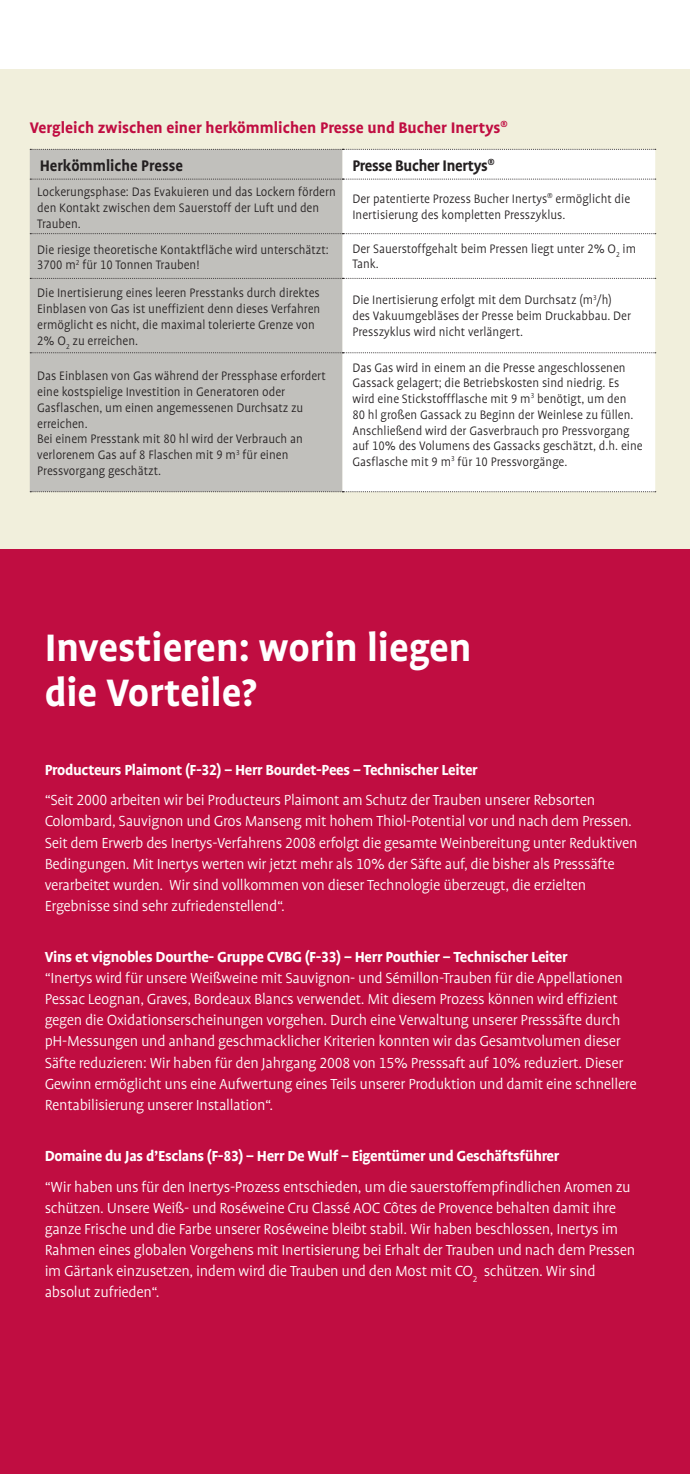
<style>
.page{position:relative;width:690px;height:1474px;background:#fff}
.page>*{position:absolute;margin:0;border:0;box-sizing:border-box;transform-origin:0 0}
.t1{font:700 43.75px/45.5px "Bucher Profile";color:#fff}
.t2{font:700 17.5px "Bucher Profile";color:#c00d41}
.t3{font:700 17.5px "Bucher Profile";letter-spacing:-.015em;color:#231f20;scale:.95 1}
.t4{font:300 16.62px/21px "Bucher Profile";letter-spacing:-.02em;color:#fff}
.t5{font:700 16.62px "Bucher Profile";letter-spacing:-.02em;color:#fff}
.t6{font:300 14px/15.8px "Bucher Profile";color:#231f20;scale:.95 1}
</style>
<div class="page">
<div style="left:0;top:69px;width:690px;height:1404px;background:#f1efdc"></div>
<div style="left:0;top:550px;width:690px;height:923px;background:#c00d41"></div>
<div style="left:30px;top:150px;width:312px;height:341px;background:#c1c0bc"></div>
<div style="left:342px;top:150px;width:313px;height:341px;background:#fff"></div>
<svg style="left:30px;top:149px;width:625px;height:1px"></svg>
<svg style="left:30px;top:179px;width:625px;height:1px"></svg>
<svg style="left:30px;top:233px;width:625px;height:1px"></svg>
<svg style="left:30px;top:278px;width:625px;height:1px"></svg>
<svg style="left:30px;top:352px;width:625px;height:1px"></svg>
<svg style="left:30px;top:491px;width:625px;height:1px"></svg>
<p class="t2" style="left:30px;top:118px;width:479px">Vergleich zwischen einer herkömmlichen Presse und Bucher Inertys<sup>®</sup></p>
<p class="t3" style="left:40px;top:157px;width:152px">Herkömmliche Presse</p>
<p class="t3" style="left:352px;top:157px;width:151px">Presse Bucher Inertys<sup>®</sup></p>
<p class="t6" style="left:37px;top:184px;width:316px">Lockerungsphase: Das Evakuieren und das Lockern fördern den Kontakt zwischen dem Sauerstoff der Luft und den<br>Trauben.</p>
<p class="t6" style="left:352px;top:191px;width:294px">Der patentierte Prozess Bucher Inertys<sup>®</sup> ermöglicht die<br>Inertisierung des kompletten Presszyklus.</p>
<p class="t6" style="left:37px;top:241px;width:308px">Die riesige theoretische Kontaktfläche wird unterschätzt:<br>3700 m<sup>2</sup> für 10 Tonnen Trauben!</p>
<p class="t6" style="left:352px;top:240px;width:300px">Der Sauerstoffgehalt beim Pressen liegt unter 2% O<sub>2</sub> im<br>Tank.</p>
<p class="t6" style="left:37px;top:285px;width:299px">Die Inertisierung eines leeren Presstanks durch direktes Einblasen von Gas ist uneffizient denn dieses Verfahren ermöglicht es nicht, die maximal tolerierte Grenze von 2% O<sub>2</sub> zu erreichen.</p>
<p class="t6" style="left:352px;top:292px;width:295px">Die Inertisierung erfolgt mit dem Durchsatz (m<sup>3</sup>/h) des Vakuumgebläses der Presse beim Druckabbau. Der<br>Presszyklus wird nicht verlängert.</p>
<p class="t6" style="left:37px;top:368px;width:305px">Das Einblasen von Gas während der Pressphase erfordert eine kostspielige Investition in Generatoren oder Gasflaschen, um einen angemessenen Durchsatz zu erreichen.<br>Bei einem Presstank mit 80 hl wird der Verbrauch an verlorenem Gas auf 8 Flaschen mit 9 m<sup>3</sup> für einen Pressvorgang geschätzt.</p>
<p class="t6" style="left:352px;top:359px;width:307px">Das Gas wird in einem an die Presse angeschlossenen Gassack gelagert; die Betriebskosten sind niedrig. Es wird eine Stickstoffflasche mit 9 m<sup>3</sup> benötigt, um den 80 hl großen Gassack zu Beginn der Weinlese zu füllen.<br>Anschließend wird der Gasverbrauch pro Pressvorgang auf 10% des Volumens des Gassacks geschätzt, d.h. eine Gasflasche mit 9 m<sup>3</sup> für 10 Pressvorgänge.</p>
<h1 class="t1" style="left:45px;top:625px;width:428px">Investieren: worin liegen die Vorteile?</h1>
<p class="t5" style="left:45px;top:761px;width:434px">Producteurs Plaimont (F-32) – Herr Bourdet-Pees – Technischer Leiter</p>
<p class="t4" style="left:45px;top:790px;width:594px">“Seit 2000 arbeiten wir bei Producteurs Plaimont am Schutz der Trauben unserer Rebsorten Colombard, Sauvignon und Gros Manseng mit hohem Thiol-Potential vor und nach dem Pressen.<br>Seit dem Erwerb des Inertys-Verfahrens 2008 erfolgt die gesamte Weinbereitung unter Reduktiven Bedingungen. Mit Inertys werten wir jetzt mehr als 10% der Säfte auf, die bisher als Presssäfte verarbeitet wurden. Wir sind vollkommen von dieser Technologie überzeugt, die erzielten Ergebnisse sind sehr zufriedenstellend“.</p>
<p class="t5" style="left:45px;top:948px;width:524px">Vins et vignobles Dourthe- Gruppe CVBG (F-33) – Herr Pouthier – Technischer Leiter</p>
<p class="t4" style="left:45px;top:968px;width:593px">“Inertys wird für unsere Weißweine mit Sauvignon- und Sémillon-Trauben für die Appellationen Pessac Leognan, Graves, Bordeaux Blancs verwendet. Mit diesem Prozess können wird effizient gegen die Oxidationserscheinungen vorgehen. Durch eine Verwaltung unserer Presssäfte durch pH-Messungen und anhand geschmacklicher Kriterien konnten wir das Gesamtvolumen dieser Säfte reduzieren: Wir haben für den Jahrgang 2008 von 15% Presssaft auf 10% reduziert. Dieser Gewinn ermöglicht uns eine Aufwertung eines Teils unserer Produktion und damit eine schnellere Rentabilisierung unserer Installation“.</p>
<p class="t5" style="left:45px;top:1147px;width:516px">Domaine du Jas d’Esclans (F-83) – Herr De Wulf – Eigentümer und Geschäftsführer</p>
<p class="t4" style="left:45px;top:1176px;width:592px">“Wir haben uns für den Inertys-Prozess entschieden, um die sauerstoffempfindlichen Aromen zu schützen. Unsere Weiß- und Roséweine Cru Classé AOC Côtes de Provence behalten damit ihre ganze Frische und die Farbe unserer Roséweine bleibt stabil. Wir haben beschlossen, Inertys im Rahmen eines globalen Vorgehens mit Inertisierung bei Erhalt der Trauben und nach dem Pressen im Gärtank einzusetzen, indem wird die Trauben und den Most mit CO<sub>2</sub> schützen. Wir sind absolut zufrieden“.</p>
</div>
